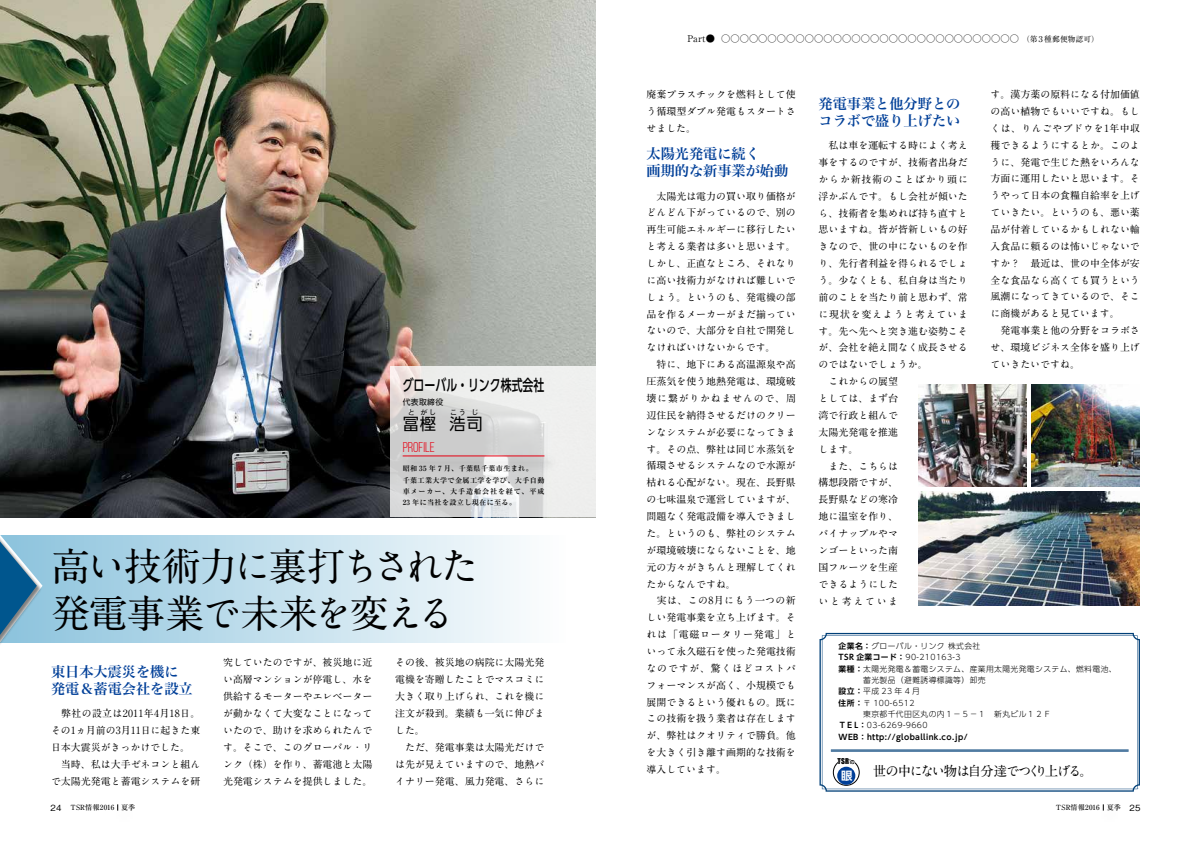
<style>
.page{position:relative;width:1191px;height:842px;background:#fff}
.page>*{position:absolute;margin:0;border:0;box-sizing:border-box;transform-origin:0 0}
.t1{font:700 39px/46.1px "A1 Mincho Std";letter-spacing:-.085em;color:#000}
.t2{font:16.3px "UD Shin Go Pro";color:#000}
.t3{font:500 15.6px "UD Shin Go Pro";color:#000;scale:.7 1}
.t4{font:14.2px/17px "Hira Min Pro W6";color:#003f98}
.t5{font:14.2px "Bebas Neue";color:#e60012}
.t6{font:700 13.5px "A1 Mincho Std";letter-spacing:-.115em;color:#000}
.t7{font:700 11.3px "UD Shin Go Pro De";color:#fff}
.t8{font:700 9.9px/16.9px "A1 Mincho Std";letter-spacing:.005em;color:#000}
.t9{font:9.2px "Ryumin Pro";color:#000}
.t10{font:300 7.8px/11.3px "UD Shin Go Pro";letter-spacing:.05em;color:#000}
.t11{font:700 7.8px "UD Shin Go Pro De";letter-spacing:.05em;color:#000}
.t12{font:7.8px "UD Shin Go Pro";letter-spacing:.05em;color:#000}
.t13{font:7.4px "Impact";color:#000}
.t14{font:700 7.1px/11.3px "Ryumin Pro";letter-spacing:.055em;color:#000}
.t15{font:500 7.1px "Ryumin Pro";letter-spacing:.005em;color:#000}
.t16{font:7.1px "UD Shin Go Pro";color:#000}
.s1{font-size:7.8px}
.s2{font-family:"UD Shin Go Pro De";font-weight:700}
.s3{font-family:"UD Shin Go Pro De";font-weight:700;font-size:5.1px}
.s4{font-family:"Gothic BBB Pro";font-size:8.5px}
</style>
<div class="page">
<div style="left:0;top:535px;width:566px;height:107px;background:linear-gradient(to right,#8cc3dd,#fefefe)"></div>
<div style="left:0;top:535px;width:42px;height:113px;background:#000;opacity:.5"></div>
<svg style="left:0;top:535px;width:43px;height:107px;background:#5f9abb"></svg>
<img style="left:0;top:0;width:595px;height:517px">
<svg style="left:920px;top:384px;width:220px;height:108px"></svg>
<svg style="left:390px;top:367px;width:205px;height:150px"></svg>
<div style="left:402px;top:453px;width:157px;height:20px;background:#000;opacity:.75"></div>
<hr style="left:403px;top:455px;width:141px;height:1px;background:#e60012">
<svg style="left:819px;top:633px;width:321px;height:159px;background:#7999b7"></svg>
<svg style="left:822px;top:635px;width:315px;height:154px"></svg>
<hr style="left:831px;top:750px;width:297px;height:1px;background:#003f77">
<hr style="left:831px;top:751px;width:297px;height:1px;background:#003f77">
<img style="left:918px;top:384px;width:108px;height:102px">
<img style="left:1031px;top:384px;width:108px;height:102px">
<img style="left:918px;top:492px;width:222px;height:113px">
<h3 class="t3" style="left:403px;top:372px;width:204px">グローバル・リンク株式会社</h3>
<p class="t12" style="left:403px;top:395px;width:42px">代表取締役</p>
<h2 class="t2" style="left:403px;top:411px;width:35px">冨樫</h2>
<p class="t16" style="left:450px;top:406px;width:17px">こう</p>
<p class="t16" style="left:471px;top:406px;width:9px">じ</p>
<p class="t16" style="left:408px;top:406px;width:9px">と</p>
<p class="t16" style="left:420px;top:406px;width:17px">がし</p>
<h2 class="t2" style="left:449px;top:411px;width:35px">浩司</h2>
<h3 class="t5" style="left:403px;top:440px;width:34px">PROFILE</h3>
<p class="t14" style="left:403px;top:462px;width:143px">昭和 35 年 7 月、千葉県千葉市生まれ。<br>千葉工業大学で金属工学を学び、大手自動車メーカー、大手造船会社を経て、平成<br>23 年に当社を設立し現在に至る。</p>
<h1 class="t1" style="left:51px;top:538px;width:430px">高い技術力に裏打ちされた発電事業で未来を変える</h1>
<h3 class="t4" style="left:51px;top:662px;width:143px">東日本大震災を機に発電＆蓄電会社を設立</h3>
<p class="t8" style="left:51px;top:704px;width:151px">　弊社の設立は2011年4月18日。その1ヵ月前の3月11日に起きた東日本大震災がきっかけでした。　当時、私は大手ゼネコンと組んで太陽光発電と蓄電システムを研</p>
<p class="t8" style="left:223px;top:653px;width:151px;text-align:justify">究していたのですが、被災地に近い高層マンションが停電し、水を供給するモーターやエレベーターが動かなくて大変なことになっていたので、助けを求められたんです。そこで、このグローバル・リンク（株）を作り、蓄電池と太陽光発電システムを提供しました。</p>
<p class="t8" style="left:395px;top:653px;width:151px">その後、被災地の病院に太陽光発電機を寄贈したことでマスコミに大きく取り上げられ、これを機に注文が殺到。業績も一気に伸びました。<br>　ただ、発電事業は太陽光だけでは先が見えていますので、地熱バイナリー発電、風力発電、さらに</p>
<p class="t9" style="left:687px;top:31px;width:413px">Part● ○○○○○○○○○○○○○○○○○○○○○○○○○○○○○○○○ <span class="s1">（第３種郵便物認可）</span></p>
<p class="t8" style="left:646px;top:85px;width:151px;text-align:justify">廃棄プラスチックを燃料として使う循環型ダブル発電もスタートさせました。</p>
<h3 class="t4" style="left:646px;top:145px;width:143px">太陽光発電に続く<br>画期的な新事業が始動</h3>
<p class="t8" style="left:646px;top:186px;width:151px">　太陽光は電力の買い取り価格がどんどん下がっているので、別の再生可能エネルギーに移行したいと考える業者は多いと思います。しかし、正直なところ、それなりに高い技術力がなければ難しいでしょう。というのも、発電機の部品を作るメーカーがまだ揃っていないので、大部分を自社で開発しなければいけないからです。<br>　特に、地下にある高温源泉や高圧蒸気を使う地熱発電は、環境破壊に繋がりかねませんので、周辺住民を納得させるだけのクリーンなシステムが必要になってきます。その点、弊社は同じ水蒸気を循環させるシステムなので水源が枯れる心配がない。現在、長野県の七味温泉で運営していますが、問題なく発電設備を導入できました。というのも、弊社のシステムが環境破壊にならないことを、地元の方々がきちんと理解してくれたからなんですね。<br>　実は、この8月にもう一つの新しい発電事業を立ち上げます。それは「電磁ロータリー発電」といって永久磁石を使った発電技術なのですが、驚くほどコストパフォーマンスが高く、小規模でも展開できるという優れもの。既にこの技術を扱う業者は存在しますが、弊社はクオリティで勝負。他を大きく引き離す画期的な技術を導入しています。</p>
<h3 class="t4" style="left:818px;top:94px;width:143px">発電事業と他分野とのコラボで盛り上げたい</h3>
<p class="t8" style="left:818px;top:136px;width:151px">　私は車を運転する時によく考え事をするのですが、技術者出身だからか新技術のことばかり頭に浮かぶんです。もし会社が傾いたら、技術者を集めれば持ち直すと思いますね。皆が皆新しいもの好きなので、世の中にないものを作り、先行者利益を得られるでしょう。少なくとも、私自身は当たり前のことを当たり前と思わず、常に現状を変えようと考えています。先へ先へと突き進む姿勢こそが、会社を絶え間なく成長させるのではないでしょうか。<br>　これからの展望<br>としては、まず台<br>湾で行政と組んで<br>太陽光発電を推進<br>します。<br>　また、こちらは<br>構想段階ですが、<br>長野県などの寒冷<br>地に温室を作り、<br>パイナップルやマ<br>ンゴーといった南<br>国フルーツを生産<br>できるようにした<br>いと考えていま</p>
<p class="t8" style="left:990px;top:85px;width:151px">す。漢方薬の原料になる付加価値の高い植物でもいいですね。もしくは、りんごやブドウを1年中収穫できるようにするとか。このように、発電で生じた熱をいろんな方面に運用したいと思います。そうやって日本の食糧自給率を上げていきたい。というのも、悪い薬品が付着しているかもしれない輸入食品に頼るのは怖いじゃないですか？　最近は、世の中全体が安全な食品なら高くても買うという風潮になってきているので、そこに商機があると見ています。<br>　発電事業と他の分野をコラボさせ、環境ビジネス全体を盛り上げていきたいですね。</p>
<p class="t10" style="left:838px;top:640px;width:279px"><span class="s2">企業名：</span>グローバル・リンク 株式会社<br><span class="s2">TSR 企業コード：</span>90-210163-3<br><span class="s2">業種：</span>太陽光発電＆蓄電システム、産業用太陽光発電システム、燃料電池、　　　蓄光製品（避難誘導標識等）卸売<br><span class="s2">設立：</span>平成 23 年 4 月<br><span class="s2">住所：</span>〒 100-6512<br>　　　東京都千代田区丸の内１－５－１　新丸ビル１２Ｆ<br><span class="s2">ＴＥＬ：</span>03-6269-9660</p>
<p class="t11" style="left:838px;top:730px;width:130px">WEB：http://globallink.co.jp/</p>
<p class="t13" style="left:837px;top:756px;width:19px">TSR<span class="s3">の</span></p>
<p class="t7" style="left:841px;top:767px;width:13px">眼</p>
<h3 class="t6" style="left:872px;top:760px;width:222px">世の中にない物は自分達でつくり上げる。</h3>
<p class="t15" style="left:51px;top:802px;width:86px"><span class="s4">24</span> TSR情報2016　夏季</p>
<p class="t15" style="left:1056px;top:802px;width:86px">TSR情報2016　夏季 <span class="s4">25</span></p>
</div>
